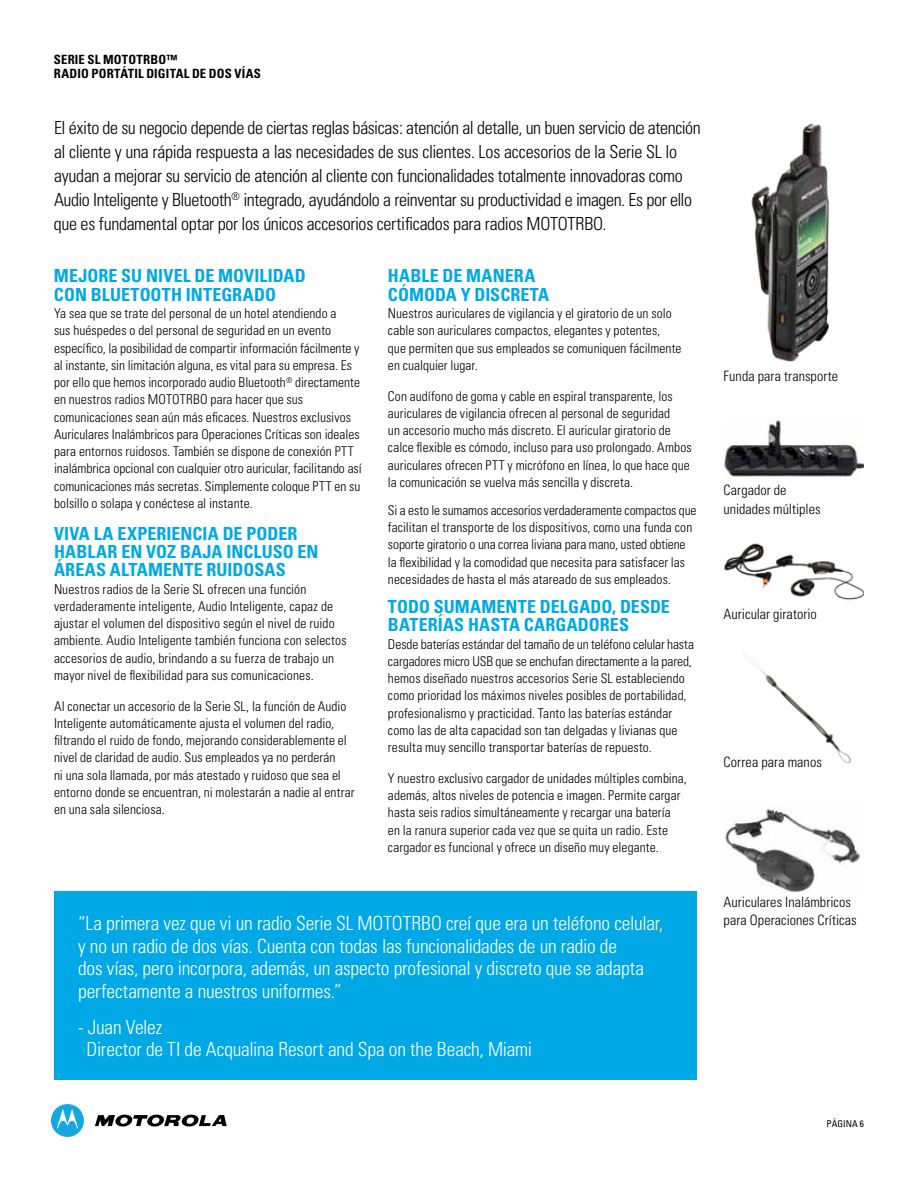
<style>
.page{position:relative;width:918px;height:1188px;background:#fff}
.page>*{position:absolute;margin:0;border:0;box-sizing:border-box;transform-origin:0 0}
.t1{font:300 condensed 19.5px/22.5px "Univers";letter-spacing:-.01em;color:#fff}
.t2{font:300 condensed 18px/24px "Univers";letter-spacing:-.02em;color:#000}
.t3{font:700 condensed 18px/18.5px "Univers";letter-spacing:.005em;color:#00a9e5}
.t4{font:300 condensed 14.25px/18.3px "Univers";letter-spacing:.005em;color:#000}
.t5{font:300 condensed 13.5px/17.2px "Univers";letter-spacing:.005em;color:#000}
.t6{font:700 condensed 12.75px/14.2px "Univers";letter-spacing:.01em;color:#000}
.t7{font:condensed 9.3px "Univers";color:#000}
</style>
<div class="page">
<svg style="left:95px;top:1115px;width:132px;height:12px"></svg>
<svg style="left:51px;top:1104px;width:33px;height:33px"></svg>
<div style="left:54px;top:891px;width:643px;height:189px;background:#00a9e5"></div>
<img style="left:751px;top:123px;width:78px;height:239px">
<img style="left:724px;top:419px;width:140px;height:58px">
<img style="left:724px;top:543px;width:140px;height:57px">
<img style="left:743px;top:652px;width:108px;height:112px">
<img style="left:725px;top:807px;width:136px;height:86px">
<p class="t6" style="left:54px;top:52px;width:208px">SERIE SL MOTOTRBO™<br>RADIO PORTÁTIL DIGITAL DE DOS VÍAS</p>
<p class="t2" style="left:54px;top:116px;width:648px">El éxito de su negocio depende de ciertas reglas básicas: atención al detalle, un buen servicio de atención al cliente y una rápida respuesta a las necesidades de sus clientes. Los accesorios de la Serie SL lo ayudan a mejorar su servicio de atención al cliente con funcionalidades totalmente innovadoras como Audio Inteligente y Bluetooth<sup>®</sup> integrado, ayudándolo a reinventar su productividad e imagen. Es por ello que es fundamental optar por los únicos accesorios certificados para radios MOTOTRBO.</p>
<h2 class="t3" style="left:54px;top:267px;width:253px">MEJORE SU NIVEL DE MOVILIDAD<br>CON BLUETOOTH INTEGRADO</h2>
<p class="t5" style="left:54px;top:305px;width:309px">Ya sea que se trate del personal de un hotel atendiendo a<br>sus huéspedes o del personal de seguridad en un evento específico, la posibilidad de compartir información fácilmente y al instante, sin limitación alguna, es vital para su empresa. Es por ello que hemos incorporado audio Bluetooth<sup>®</sup> directamente en nuestros radios MOTOTRBO para hacer que sus comunicaciones sean aún más eficaces. Nuestros exclusivos Auriculares Inalámbricos para Operaciones Críticas son ideales para entornos ruidosos. También se dispone de conexión PTT inalámbrica opcional con cualquier otro auricular, facilitando así comunicaciones más secretas. Simplemente coloque PTT en su bolsillo o solapa y conéctese al instante.</p>
<h2 class="t3" style="left:54px;top:524px;width:266px">VIVA LA EXPERIENCIA DE PODER<br>HABLAR EN VOZ BAJA INCLUSO EN<br>ÁREAS ALTAMENTE RUIDOSAS</h2>
<p class="t5" style="left:54px;top:580px;width:294px">Nuestros radios de la Serie SL ofrecen una función verdaderamente inteligente, Audio Inteligente, capaz de ajustar el volumen del dispositivo según el nivel de ruido ambiente. Audio Inteligente también funciona con selectos accesorios de audio, brindando a su fuerza de trabajo un mayor nivel de flexibilidad para sus comunicaciones.</p>
<p class="t5" style="left:54px;top:697px;width:302px">Al conectar un accesorio de la Serie SL, la función de Audio Inteligente automáticamente ajusta el volumen del radio, filtrando el ruido de fondo, mejorando considerablemente el nivel de claridad de audio. Sus empleados ya no perderán<br>ni una sola llamada, por más atestado y ruidoso que sea el entorno donde se encuentran, ni molestarán a nadie al entrar en una sala silenciosa.</p>
<h2 class="t3" style="left:388px;top:267px;width:163px">HABLE DE MANERA<br>CÓMODA Y DISCRETA</h2>
<p class="t5" style="left:388px;top:305px;width:295px">Nuestros auriculares de vigilancia y el giratorio de un solo cable son auriculares compactos, elegantes y potentes, que permiten que sus empleados se comuniquen fácilmente en cualquier lugar.</p>
<p class="t5" style="left:388px;top:387px;width:305px">Con audífono de goma y cable en espiral transparente, los auriculares de vigilancia ofrecen al personal de seguridad<br>un accesorio mucho más discreto. El auricular giratorio de calce flexible es cómodo, incluso para uso prolongado. Ambos auriculares ofrecen PTT y micrófono en línea, lo que hace que la comunicación se vuelva más sencilla y discreta.</p>
<p class="t5" style="left:388px;top:502px;width:310px">Si a esto le sumamos accesorios verdaderamente compactos que facilitan el transporte de los dispositivos, como una funda con soporte giratorio o una correa liviana para mano, usted obtiene la flexibilidad y la comodidad que necesita para satisfacer las necesidades de hasta el más atareado de sus empleados.</p>
<h2 class="t3" style="left:388px;top:597px;width:283px">TODO SUMAMENTE DELGADO, DESDE<br>BATERÍAS HASTA CARGADORES</h2>
<p class="t5" style="left:388px;top:635px;width:308px">Desde baterías estándar del tamaño de un teléfono celular hasta cargadores micro USB que se enchufan directamente a la pared, hemos diseñado nuestros accesorios Serie SL estableciendo como prioridad los máximos niveles posibles de portabilidad, profesionalismo y practicidad. Tanto las baterías estándar como las de alta capacidad son tan delgadas y livianas que resulta muy sencillo transportar baterías de repuesto.</p>
<p class="t5" style="left:388px;top:770px;width:300px">Y nuestro exclusivo cargador de unidades múltiples combina, además, altos niveles de potencia e imagen. Permite cargar hasta seis radios simultáneamente y recargar una batería<br>en la ranura superior cada vez que se quita un radio. Este cargador es funcional y ofrece un diseño muy elegante.</p>
<p class="t1" style="left:78px;top:912px;width:587px">“La primera vez que vi un radio Serie SL MOTOTRBO creí que era un teléfono celular, y no un radio de dos vías. Cuenta con todas las funcionalidades de un radio de<br>dos vías, pero incorpora, además, un aspecto profesional y discreto que se adapta perfectamente a nuestros uniformes.”</p>
<h1 class="t1" style="left:87px;top:1016px;width:447px;text-indent:-8px">- Juan Velez<br>Director de TI de Acqualina Resort and Spa on the Beach, Miami</h1>
<p class="t4" style="left:724px;top:367px;width:116px">Funda para transporte</p>
<p class="t4" style="left:724px;top:481px;width:99px">Cargador de unidades múltiples</p>
<p class="t4" style="left:724px;top:605px;width:95px">Auricular giratorio</p>
<p class="t4" style="left:724px;top:753px;width:100px">Correa para manos</p>
<p class="t4" style="left:724px;top:893px;width:135px">Auriculares Inalámbricos para Operaciones Críticas</p>
<p class="t7" style="left:827px;top:1117px;width:39px">PÁGINA 6</p>
</div>
